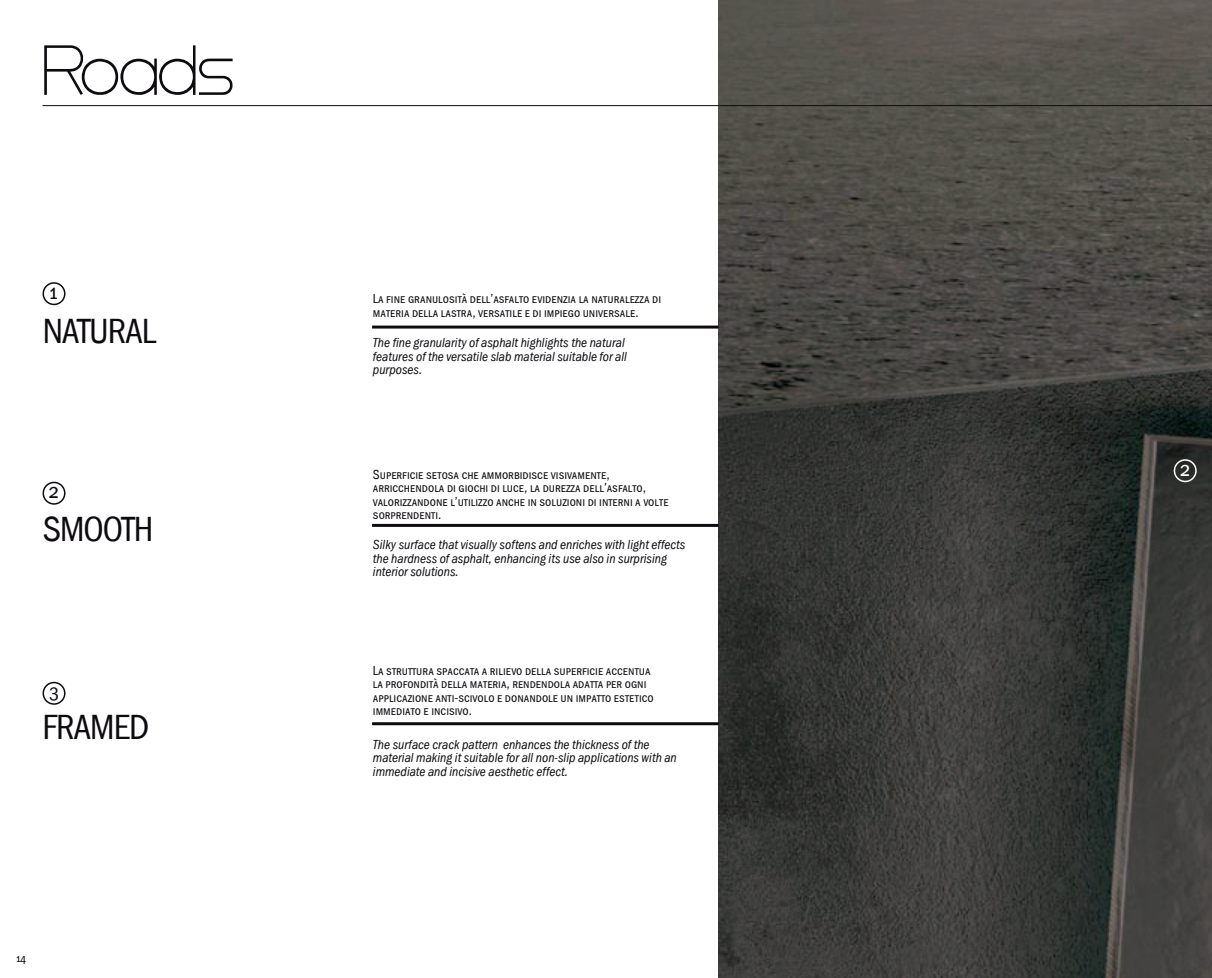
<style>
.page{position:relative;width:1212px;height:978px;background:#fff}
.page>*{position:absolute;margin:0;border:0;box-sizing:border-box;transform-origin:0 0}
.t1{font:58.95px "Steiner";letter-spacing:-.02em;color:#0e0b10}
.t2{font:36px "Franklin Got URWSCT Boo Con";letter-spacing:-.03em;color:#0e0b10}
.t3{font:22.5px "Franklin Got URWSCT Boo Con";color:#0e0b10}
.t4{font:22.5px "Franklin Got URWSCT Boo Con";color:#fff}
.t5{font:19.5px "Franklin Got URWSCT Boo Con";color:#0e0b10}
.t6{font:13.5px/13.5px "Franklin Got URWSCT Boo Con";color:#0e0b10}
.t7{font:13.5px/13.5px "Franklin Got URWT Boo Con Ita";color:#0e0b10}
.t8{font:12px "Franklin Got URWSCT Boo Con";color:#0e0b10}
</style>
<div class="page">
<img style="left:719px;top:0;width:493px;height:978px">
<hr style="left:372px;top:326px;width:347px;height:3px;background:#0e0b10">
<hr style="left:372px;top:524px;width:347px;height:3px;background:#0e0b10">
<hr style="left:372px;top:722px;width:347px;height:3px;background:#0e0b10">
<hr style="left:43px;top:105px;width:1169px;height:1px;background:#0e0b10">
<div style="left:1174px;top:459px;width:23px;height:23px;border:2px solid #fff;border-radius:50%"></div>
<div style="left:43px;top:682px;width:23px;height:23px;border:2px solid #0e0b10;border-radius:50%"></div>
<div style="left:43px;top:282px;width:23px;height:23px;border:2px solid #0e0b10;border-radius:50%"></div>
<div style="left:43px;top:482px;width:23px;height:23px;border:2px solid #0e0b10;border-radius:50%"></div>
<h1 class="t1" style="left:43px;top:45px;width:193px">Roads</h1>
<h3 class="t3" style="left:50px;top:277px;width:9px">1</h3>
<h2 class="t2" style="left:43px;top:308px;width:115px">NATURAL</h2>
<h3 class="t3" style="left:49px;top:476px;width:11px">2</h3>
<h2 class="t2" style="left:43px;top:506px;width:112px">SMOOTH</h2>
<h3 class="t5" style="left:50px;top:678px;width:10px">3</h3>
<h2 class="t2" style="left:43px;top:704px;width:108px">FRAMED</h2>
<p class="t8" style="left:16px;top:950px;width:11px">14</p>
<p class="t6" style="left:373px;top:291px;width:290px">La fine granulosità dell’asfalto evidenzia la naturalezza di materia della lastra, versatile e di impiego universale.</p>
<p class="t7" style="left:373px;top:335px;width:256px">The fine granularity of asphalt highlights the natural features of the versatile slab material suitable for all purposes.</p>
<p class="t6" style="left:373px;top:467px;width:297px">Superficie setosa che ammorbidisce visivamente, arricchendola di giochi di luce, la durezza dell’asfalto, valorizzandone l’utilizzo anche in soluzioni di interni a volte sorprendenti.</p>
<p class="t7" style="left:373px;top:538px;width:314px">Silky surface that visually softens and enriches with light effects the hardness of asphalt, enhancing its use also in surprising interior solutions.</p>
<p class="t6" style="left:373px;top:663px;width:282px">La struttura spaccata a rilievo della superficie accentua la profondità della materia, rendendola adatta per ogni applicazione anti-scivolo e donandole un impatto estetico immediato e incisivo.</p>
<p class="t7" style="left:373px;top:737px;width:305px">The surface crack pattern enhances the thickness of the material making it suitable for all non-slip applications with an immediate and incisive aesthetic effect.</p>
<h3 class="t4" style="left:1180px;top:454px;width:11px">2</h3>
</div>
